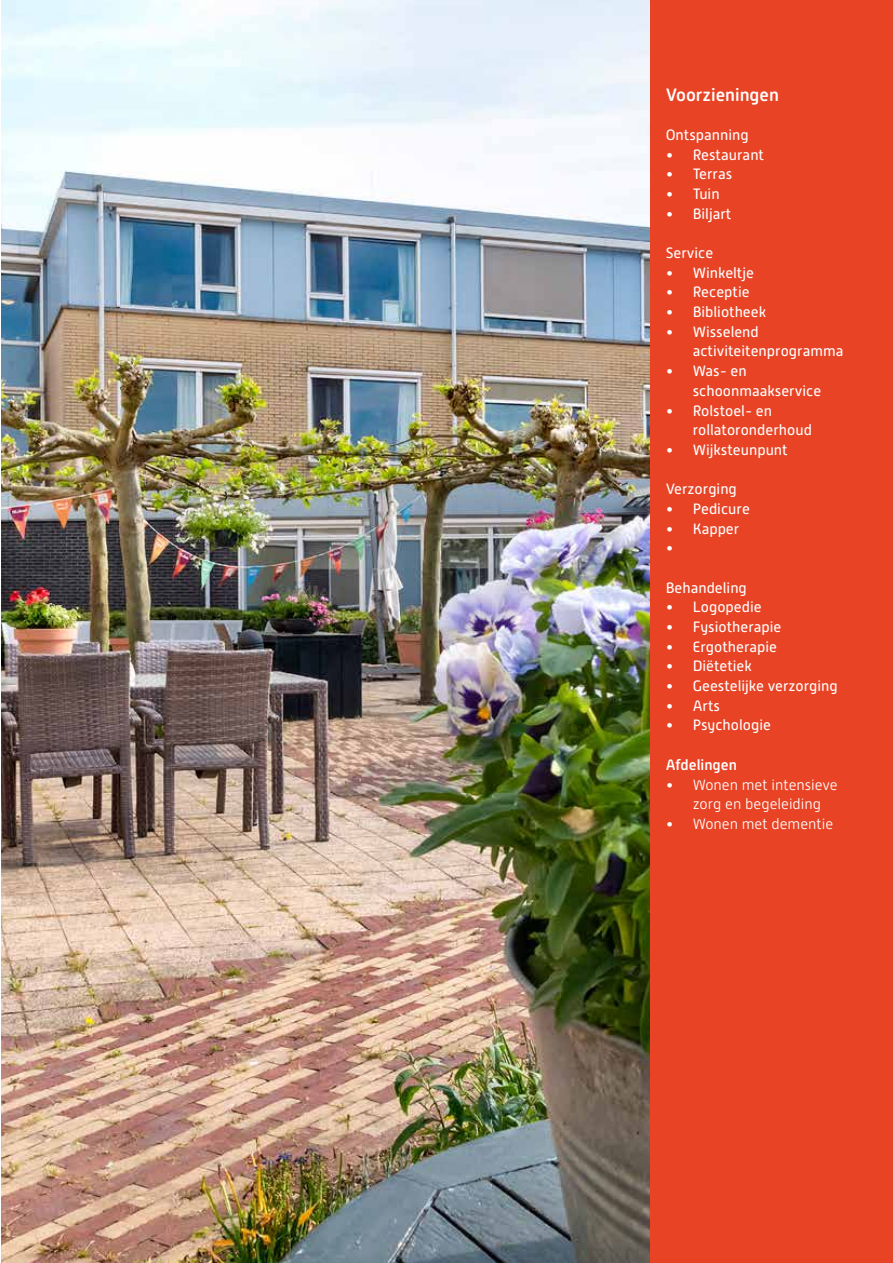
<style>
.page{position:relative;width:893px;height:1263px;background:#fff}
.page>*{position:absolute;margin:0;border:0;box-sizing:border-box;transform-origin:0 0}
.t1{font:500 18px "Alwyn New Rounded";color:#fff}
.t2{font:15px/19.6px "Alwyn New Rounded";color:#fff}
.t3{font:300 15px/19.6px "Alwyn New Rounded";color:#fff}
.t4{font:500 15px "Alwyn New Rounded";color:#fff}
</style>
<div class="page">
<img style="left:1px;top:0;width:650px;height:1263px">
<div style="left:651px;top:0;width:242px;height:1263px;background:#e84325"></div>
<p class="t1" style="left:666px;top:84px;width:115px">Voorzieningen</p>
<p class="t2" style="left:666px;top:125px;width:85px">Ontspanning</p>
<p class="t2" style="left:666px;top:145px;width:100px">• Restaurant</p>
<p class="t2" style="left:666px;top:164px;width:68px">• Terras</p>
<p class="t2" style="left:666px;top:184px;width:55px">• Tuin</p>
<p class="t2" style="left:666px;top:204px;width:67px">• Biljart</p>
<p class="t2" style="left:666px;top:243px;width:49px">Service</p>
<p class="t2" style="left:666px;top:263px;width:90px">• Winkeltje</p>
<p class="t2" style="left:666px;top:282px;width:85px">• Receptie</p>
<p class="t2" style="left:666px;top:302px;width:102px">• Bibliotheek</p>
<p class="t2" style="left:693px;top:322px;width:152px;text-indent:-27px">• Wisselend activiteitenprogramma</p>
<p class="t2" style="left:693px;top:361px;width:130px;text-indent:-27px">• Was- en schoonmaakservice</p>
<p class="t2" style="left:693px;top:401px;width:121px;text-indent:-27px">• Rolstoel- en rollatoronderhoud</p>
<p class="t2" style="left:666px;top:440px;width:124px">• Wijksteunpunt</p>
<p class="t2" style="left:666px;top:479px;width:73px">Verzorging</p>
<p class="t2" style="left:666px;top:499px;width:86px">• Pedicure</p>
<p class="t2" style="left:666px;top:519px;width:75px">• Kapper •</p>
<p class="t2" style="left:666px;top:578px;width:83px">Behandeling</p>
<p class="t2" style="left:666px;top:597px;width:97px">• Logopedie</p>
<p class="t2" style="left:666px;top:617px;width:117px">• Fysiotherapie</p>
<p class="t2" style="left:666px;top:637px;width:113px">• Ergotherapie</p>
<p class="t2" style="left:666px;top:656px;width:88px">• Diëtetiek</p>
<p class="t2" style="left:666px;top:676px;width:174px">• Geestelijke verzorging</p>
<p class="t2" style="left:666px;top:696px;width:56px">• Arts</p>
<p class="t2" style="left:666px;top:715px;width:107px">• Psychologie</p>
<p class="t4" style="left:666px;top:756px;width:73px">Afdelingen</p>
<p class="t3" style="left:693px;top:775px;width:147px;text-indent:-27px">• Wonen met intensieve zorg en begeleiding</p>
<p class="t3" style="left:666px;top:814px;width:169px">• Wonen met dementie</p>
</div>
